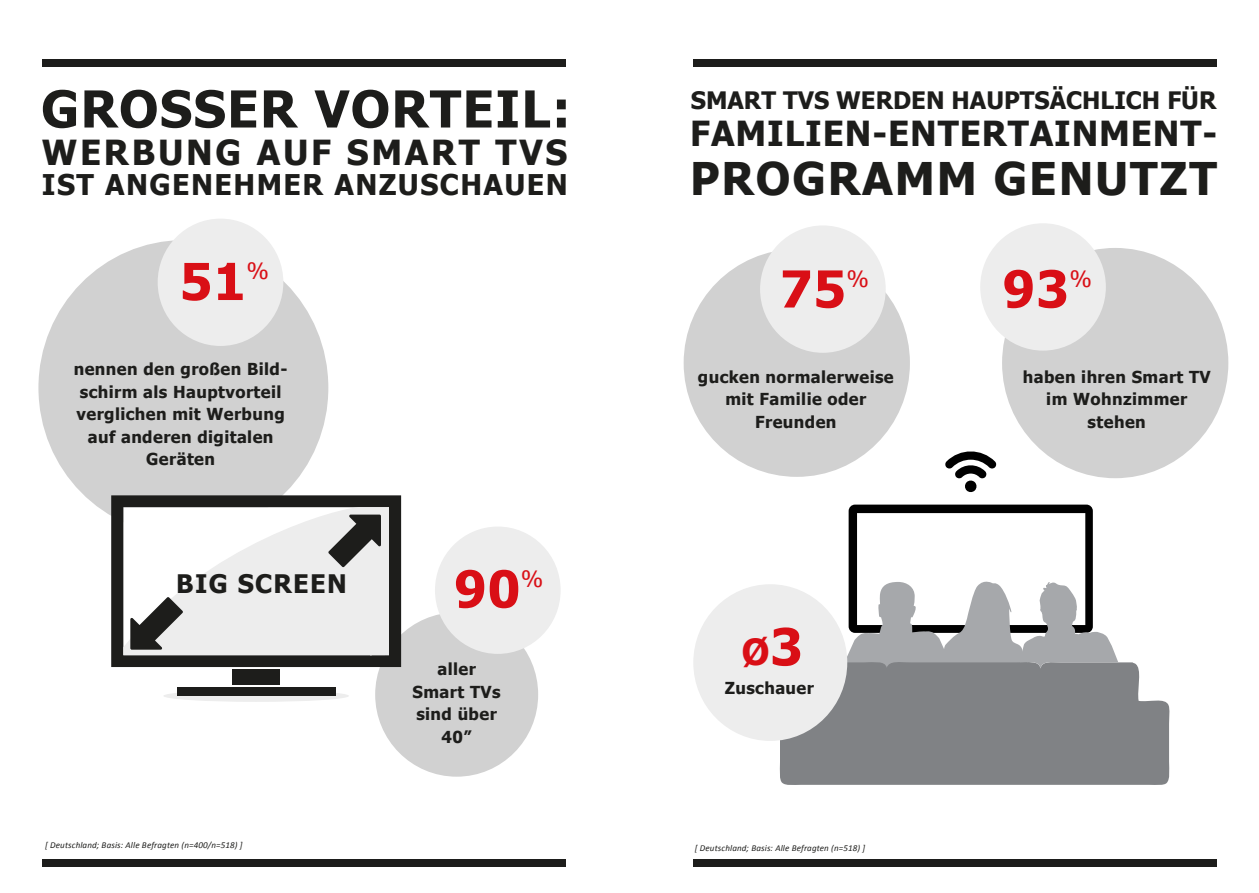
<style>
.page{position:relative;width:1259px;height:893px;background:#fff}
.page>*{position:absolute;margin:0;border:0;box-sizing:border-box;transform-origin:0 0}
.t1{font:700 51px "Tahoma";letter-spacing:.03em;color:#1d1d1b}
.t2{font:700 51px "Tahoma";letter-spacing:.02em;color:#d90f16}
.t3{font:700 45px "Tahoma";letter-spacing:.04em;color:#1d1d1b}
.t4{font:700 36px "Tahoma";color:#d90f16}
.t5{font:700 34.5px "Tahoma";letter-spacing:.025em;color:#1d1d1b}
.t6{font:700 34.5px "Tahoma";letter-spacing:.08em;color:#1d1d1b}
.t7{font:700 28.5px "Tahoma";letter-spacing:.05em;color:#1d1d1b}
.t8{font:700 25.5px "Tahoma";letter-spacing:.05em;color:#1d1d1b}
.t9{font:700 24px "Tahoma";color:#1d1d1b}
.t10{font:22.5px "Tahoma";color:#d90f16}
.t11{font:700 16.5px/22.5px "Tahoma";letter-spacing:.025em;color:#1d1d1b;text-align:center}
.t12{font:italic 9px "Calibri";letter-spacing:.015em;color:#1d1d1b}
.s1{font-size:51px}
</style>
<div class="page">
<svg style="left:945px;top:451px;width:51px;height:41px"></svg>
<div style="left:779px;top:662px;width:391px;height:123px;background:#808285"></div>
<svg style="left:840px;top:505px;width:278px;height:220px"></svg>
<div style="left:693px;top:859px;width:523px;height:7px;background:#1d1d1b"></div>
<div style="left:375px;top:612px;width:163px;height:165px;background:#d1d1d1;border-radius:50%"></div>
<div style="left:38px;top:240px;width:290px;height:295px;background:#d1d1d1;border-radius:50%"></div>
<div style="left:1002px;top:248px;width:226px;height:230px;background:#d1d1d1;border-radius:50%"></div>
<div style="left:683px;top:249px;width:227px;height:228px;background:#d1d1d1;border-radius:50%"></div>
<div style="left:693px;top:584px;width:154px;height:157px;background:#ededed;border-radius:50%"></div>
<div style="left:158px;top:219px;width:125px;height:127px;background:#ededed;border-radius:50%"></div>
<div style="left:435px;top:527px;width:125px;height:127px;background:#ededed;border-radius:50%"></div>
<div style="left:760px;top:225px;width:125px;height:128px;background:#ededed;border-radius:50%"></div>
<div style="left:980px;top:223px;width:126px;height:128px;background:#ededed;border-radius:50%"></div>
<div style="left:163px;top:690px;width:186px;height:12px;background:#ededed;border-radius:50%"></div>
<svg style="left:111px;top:495px;width:290px;height:172px;background:#222220"></svg>
<div style="left:232px;top:670px;width:48px;height:15px;background:#1d1d1b"></div>
<div style="left:177px;top:688px;width:158px;height:8px;background:#1d1d1b"></div>
<svg style="left:123px;top:507px;width:266px;height:148px"></svg>
<div style="left:43px;top:60px;width:523px;height:7px;background:#1d1d1b"></div>
<div style="left:43px;top:859px;width:523px;height:7px;background:#1d1d1b"></div>
<div style="left:693px;top:60px;width:523px;height:7px;background:#1d1d1b"></div>
<h1 class="t1" style="left:41px;top:77px;width:531px">GROSSER VORTEIL:</h1>
<h3 class="t6" style="left:42px;top:131px;width:527px">WERBUNG AUF SMART TVS</h3>
<h3 class="t7" style="left:42px;top:167px;width:527px">IST ANGENEHMER ANZUSCHAUEN</h3>
<h1 class="t2" style="left:180px;top:249px;width:67px">51</h1>
<h3 class="t10" style="left:247px;top:257px;width:23px">%</h3>
<h3 class="t9" style="left:691px;top:85px;width:527px">SMART TVS WERDEN HAUPTSäCHLICH FÜR</h3>
<h3 class="t5" style="left:690px;top:112px;width:528px">FAMILIEN-ENTERTAINMENT-</h3>
<h2 class="t3" style="left:690px;top:150px;width:528px">PROGRAMM GENUTZT</h2>
<h1 class="t2" style="left:780px;top:257px;width:67px">75</h1>
<h3 class="t10" style="left:847px;top:264px;width:23px">%</h3>
<h1 class="t2" style="left:1002px;top:257px;width:67px">93</h1>
<h3 class="t10" style="left:1069px;top:264px;width:23px">%</h3>
<p class="t11" style="left:74px;top:357px;width:215px">nennen den großen Bild&shy;schirm als Hauptvorteil verglichen mit Werbung auf anderen digitalen<br>Geräten</p>
<p class="t11" style="left:1022px;top:365px;width:189px">haben ihren Smart TV im Wohnzimmer stehen</p>
<p class="t11" style="left:698px;top:365px;width:197px">gucken normalerweise mit Familie oder<br>Freunden</p>
<h3 class="t8" style="left:176px;top:567px;width:172px">BIG SCREEN</h3>
<p class="t12" style="left:45px;top:839px;width:199px">[ Deutschland; Basis: Alle Befragten (n=400/n=518) ]</p>
<h1 class="t2" style="left:454px;top:557px;width:67px">90</h1>
<h3 class="t10" style="left:521px;top:564px;width:23px">%</h3>
<p class="t11" style="left:412px;top:657px;width:89px">aller<br>Smart TVs sind über<br>40”</p>
<h3 class="t4" style="left:741px;top:629px;width:62px">Ø<span class="s1">3</span></h3>
<p class="t11" style="left:724px;top:676px;width:91px">Zuschauer</p>
<p class="t12" style="left:695px;top:843px;width:172px">[ Deutschland; Basis: Alle Befragten (n=518) ]</p>
</div>
